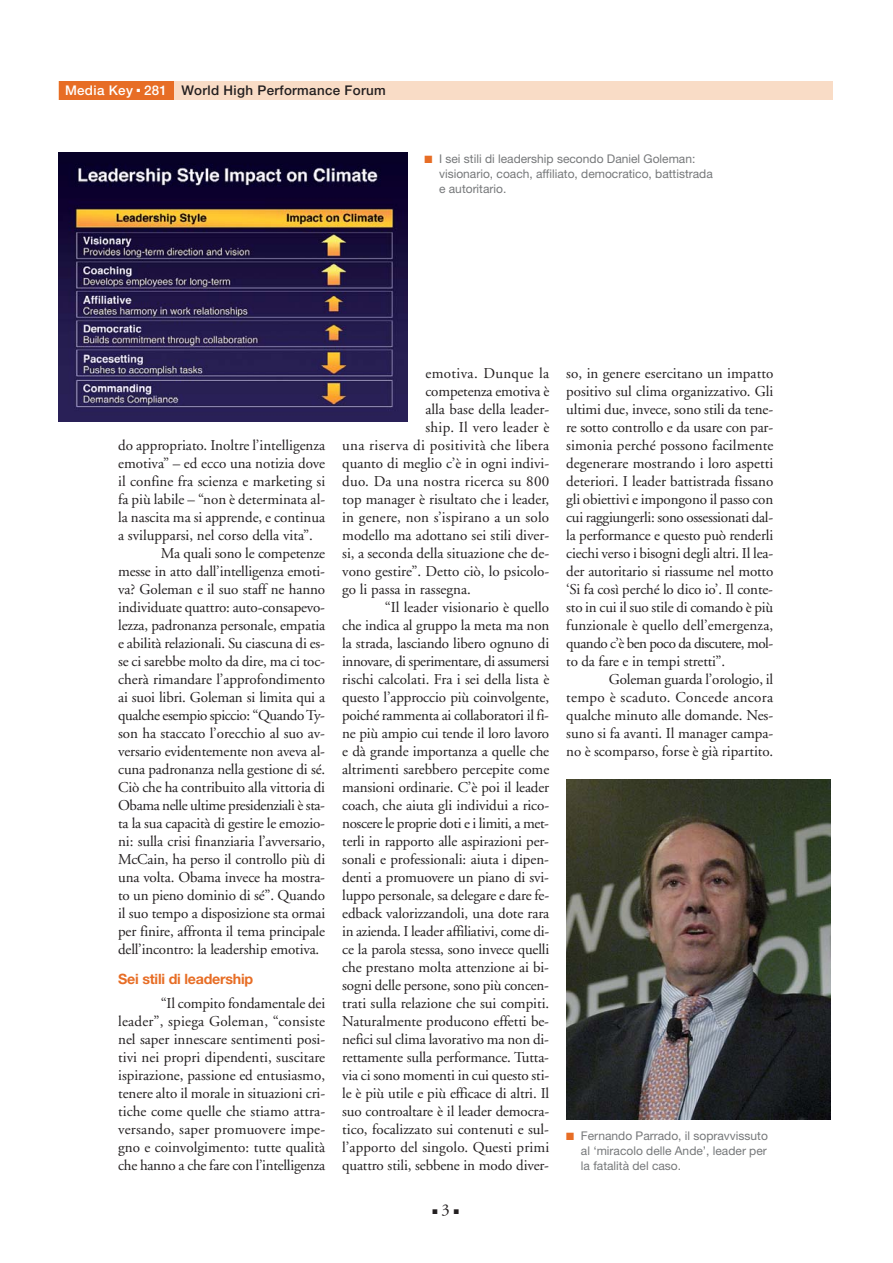
<style>
.page{position:relative;width:893px;height:1263px;background:#fff}
.page>*{position:absolute;margin:0;border:0;box-sizing:border-box;transform-origin:0 0}
.t1{font:16.5px "Adobe Garamond";color:#231f20}
.t2{font:15px/18px "Adobe Garamond";letter-spacing:-.01em;color:#231f20;text-align:justify}
.t3{font:15px "Adobe Garamond";letter-spacing:-.03em;color:#231f20}
.t4{font:15px "Adobe Garamond";letter-spacing:.015em;color:#231f20}
.t5{font:15px "Adobe Garamond";letter-spacing:.02em;color:#231f20}
.t6{font:15px "Adobe Garamond";letter-spacing:.01em;color:#231f20}
.t7{font:15px "Adobe Garamond";letter-spacing:.025em;color:#231f20}
.t8{font:700 14.25px "Helvetica Neue";letter-spacing:-.015em;color:#e76d25}
.t9{font:500 13.35px "Helvetica Neue";letter-spacing:.025em;color:#231f20}
.t10{font:12px/15px "Helvetica Neue";color:#76787a}
.s1{color:#fff}
.s2{color:#e76d25}
</style>
<div class="page">
<div style="left:59px;top:81px;width:773px;height:19px;background:#f9dcc6"></div>
<div style="left:59px;top:81px;width:114px;height:19px;background:#e76d25"></div>
<img style="left:59px;top:153px;width:348px;height:268px">
<img style="left:566px;top:779px;width:264px;height:340px">
<p class="t9" style="left:65px;top:85px;width:322px"><span class="s1">Media Key</span> <sup>■</sup> <span class="s1">281</span> World High Performance Forum</p>
<p class="t10" style="left:439px;top:153px;width:275px;text-indent:-15px"><span class="s2">■</span> I sei stili di leadership secondo Daniel Goleman: visionario, coach, affiliato, democratico, battistrada e autoritario.</p>
<p class="t2" style="left:118px;top:438px;width:208px">do appropriato. Inoltre l’intelligenza</p>
<p class="t2" style="left:118px;top:456px;width:208px">emotiva” – ed ecco una notizia dove</p>
<p class="t2" style="left:118px;top:474px;width:208px">il confine fra scienza e marketing si</p>
<p class="t2" style="left:118px;top:492px;width:208px">fa più labile – “non è determinata al-</p>
<p class="t2" style="left:118px;top:510px;width:208px">la nascita ma si apprende, e continua</p>
<p class="t2" style="left:118px;top:528px;width:196px">a svilupparsi, nel corso della vita”.</p>
<p class="t2" style="left:161px;top:546px;width:166px">Ma quali sono le competenze</p>
<p class="t2" style="left:118px;top:564px;width:208px">messe in atto dall’intelligenza emoti-</p>
<p class="t2" style="left:118px;top:582px;width:208px">va? Goleman e il suo staff ne hanno</p>
<p class="t2" style="left:118px;top:600px;width:208px">individuate quattro: auto-consapevo-</p>
<p class="t2" style="left:118px;top:618px;width:208px">lezza, padronanza personale, empatia</p>
<p class="t2" style="left:118px;top:636px;width:208px">e abilità relazionali. Su ciascuna di es-</p>
<p class="t2" style="left:118px;top:654px;width:208px">se ci sarebbe molto da dire, ma ci toc-</p>
<p class="t2" style="left:118px;top:672px;width:208px">cherà rimandare l’approfondimento</p>
<p class="t2" style="left:118px;top:690px;width:208px">ai suoi libri. Goleman si limita qui a</p>
<p class="t3" style="left:118px;top:709px;width:208px">qualche esempio spiccio: “Quando Ty-</p>
<p class="t2" style="left:118px;top:726px;width:208px">son ha staccato l’orecchio al suo av-</p>
<p class="t2" style="left:118px;top:744px;width:208px">versario evidentemente non aveva al-</p>
<p class="t2" style="left:118px;top:762px;width:208px">cuna padronanza nella gestione di sé.</p>
<p class="t2" style="left:118px;top:780px;width:208px">Ciò che ha contribuito alla vittoria di</p>
<p class="t2" style="left:118px;top:798px;width:208px">Obama nelle ultime presidenziali è sta-</p>
<p class="t2" style="left:118px;top:816px;width:208px">ta la sua capacità di gestire le emozio-</p>
<p class="t2" style="left:118px;top:834px;width:208px">ni: sulla crisi finanziaria l’avversario,</p>
<p class="t2" style="left:118px;top:852px;width:208px">McCain, ha perso il controllo più di</p>
<p class="t2" style="left:118px;top:870px;width:208px">una volta. Obama invece ha mostra-</p>
<p class="t2" style="left:118px;top:888px;width:208px">to un pieno dominio di sé”. Quando</p>
<p class="t2" style="left:118px;top:906px;width:208px">il suo tempo a disposizione sta ormai</p>
<p class="t2" style="left:118px;top:924px;width:208px">per finire, affronta il tema principale</p>
<p class="t2" style="left:118px;top:942px;width:203px">dell’incontro: la leadership emotiva.</p>
<p class="t8" style="left:118px;top:974px;width:137px">Sei stili di leadership</p>
<p class="t2" style="left:118px;top:996px;width:208px;text-indent:43px">“Il compito fondamentale dei leader”, spiega Goleman, “consiste nel saper innescare sentimenti posi&shy;tivi nei propri dipendenti, suscitare ispirazione, passione ed entusiasmo, tenere alto il morale in situazioni cri&shy;tiche come quelle che stiamo attra&shy;versando, saper promuovere impe&shy;gno e coinvolgimento: tutte qualità che hanno a che fare con l’intelligenza</p>
<p class="t7" style="left:425px;top:367px;width:125px">emotiva. Dunque la</p>
<p class="t2" style="left:425px;top:384px;width:125px">competenza emotiva è</p>
<p class="t2" style="left:425px;top:402px;width:125px">alla base della leader-</p>
<p class="t5" style="left:425px;top:421px;width:125px">ship. Il vero leader è</p>
<p class="t5" style="left:342px;top:439px;width:208px">una riserva di positività che libera</p>
<p class="t2" style="left:342px;top:456px;width:208px">quanto di meglio c’è in ogni indivi-</p>
<p class="t4" style="left:342px;top:475px;width:208px">duo. Da una nostra ricerca su 800</p>
<p class="t2" style="left:342px;top:492px;width:208px">top manager è risultato che i leader,</p>
<p class="t4" style="left:342px;top:511px;width:208px">in genere, non s’ispirano a un solo</p>
<p class="t2" style="left:342px;top:528px;width:208px">modello ma adottano sei stili diver-</p>
<p class="t2" style="left:342px;top:546px;width:208px">si, a seconda della situazione che de-</p>
<p class="t2" style="left:342px;top:564px;width:208px">vono gestire”. Detto ciò, lo psicolo-</p>
<p class="t2" style="left:342px;top:582px;width:130px">go li passa in rassegna.</p>
<p class="t2" style="left:385px;top:600px;width:166px">“Il leader visionario è quello</p>
<p class="t2" style="left:342px;top:618px;width:209px">che indica al gruppo la meta ma non</p>
<p class="t2" style="left:342px;top:636px;width:208px">la strada, lasciando libero ognuno di</p>
<p class="t3" style="left:342px;top:655px;width:208px">innovare, di sperimentare, di assumersi</p>
<p class="t2" style="left:342px;top:672px;width:208px">rischi calcolati. Fra i sei della lista è</p>
<p class="t2" style="left:342px;top:690px;width:208px">questo l’approccio più coinvolgente,</p>
<p class="t2" style="left:342px;top:708px;width:208px">poiché rammenta ai collaboratori il fi-</p>
<p class="t2" style="left:342px;top:726px;width:208px">ne più ampio cui tende il loro lavoro</p>
<p class="t2" style="left:342px;top:744px;width:208px">e dà grande importanza a quelle che</p>
<p class="t2" style="left:342px;top:762px;width:208px">altrimenti sarebbero percepite come</p>
<p class="t2" style="left:342px;top:780px;width:208px">mansioni ordinarie. C’è poi il leader</p>
<p class="t2" style="left:342px;top:798px;width:208px">coach, che aiuta gli individui a rico-</p>
<p class="t2" style="left:342px;top:816px;width:208px">noscere le proprie doti e i limiti, a met-</p>
<p class="t2" style="left:342px;top:834px;width:208px">terli in rapporto alle aspirazioni per-</p>
<p class="t2" style="left:342px;top:852px;width:208px">sonali e professionali: aiuta i dipen-</p>
<p class="t2" style="left:342px;top:870px;width:208px">denti a promuovere un piano di svi-</p>
<p class="t2" style="left:342px;top:888px;width:208px">luppo personale, sa delegare e dare fe-</p>
<p class="t2" style="left:342px;top:906px;width:208px">edback valorizzandoli, una dote rara</p>
<p class="t2" style="left:342px;top:924px;width:208px">in azienda. I leader affiliativi, come di-</p>
<p class="t2" style="left:342px;top:942px;width:208px">ce la parola stessa, sono invece quelli</p>
<p class="t2" style="left:342px;top:960px;width:208px">che prestano molta attenzione ai bi-</p>
<p class="t2" style="left:342px;top:978px;width:208px">sogni delle persone, sono più concen-</p>
<p class="t2" style="left:342px;top:996px;width:208px">trati sulla relazione che sui compiti.</p>
<p class="t2" style="left:342px;top:1014px;width:208px">Naturalmente producono effetti be-</p>
<p class="t2" style="left:342px;top:1032px;width:208px">nefici sul clima lavorativo ma non di-</p>
<p class="t2" style="left:342px;top:1050px;width:208px">rettamente sulla performance. Tutta-</p>
<p class="t2" style="left:342px;top:1068px;width:208px">via ci sono momenti in cui questo sti-</p>
<p class="t2" style="left:342px;top:1086px;width:208px">le è più utile e più efficace di altri. Il</p>
<p class="t2" style="left:342px;top:1104px;width:208px">suo controaltare è il leader democra-</p>
<p class="t2" style="left:342px;top:1122px;width:208px">tico, focalizzato sui contenuti e sul-</p>
<p class="t6" style="left:342px;top:1141px;width:208px">l’apporto del singolo. Questi primi</p>
<p class="t2" style="left:342px;top:1158px;width:208px">quattro stili, sebbene in modo diver-</p>
<p class="t1" style="left:432px;top:1203px;width:28px">■3■</p>
<p class="t2" style="left:566px;top:366px;width:208px">so, in genere esercitano un impatto positivo sul clima organizzativo. Gli ultimi due, invece, sono stili da tene&shy;re sotto controllo e da usare con par&shy;simonia perché possono facilmente degenerare mostrando i loro aspetti deteriori. I leader battistrada fissano gli obiettivi e impongono il passo con cui raggiungerli: sono ossessionati dal&shy;la performance e questo può renderli ciechi verso i bisogni degli altri. Il lea&shy;der autoritario si riassume nel motto ‘Si fa così perché lo dico io’. Il conte&shy;sto in cui il suo stile di comando è più funzionale è quello dell’emergenza, quando c’è ben poco da discutere, mol&shy;to da fare e in tempi stretti”.</p>
<p class="t2" style="left:566px;top:672px;width:208px;text-indent:43px">Goleman guarda l’orologio, il tempo è scaduto. Concede ancora qualche minuto alle domande. Nes&shy;suno si fa avanti. Il manager campa&shy;no è scomparso, forse è già ripartito.</p>
<p class="t10" style="left:581px;top:1130px;width:188px;text-align:justify;text-indent:-15px"><span class="s2">■</span> Fernando Parrado, il sopravvissuto al ‘miracolo delle Ande’, leader per la fatalità del caso.</p>
</div>
